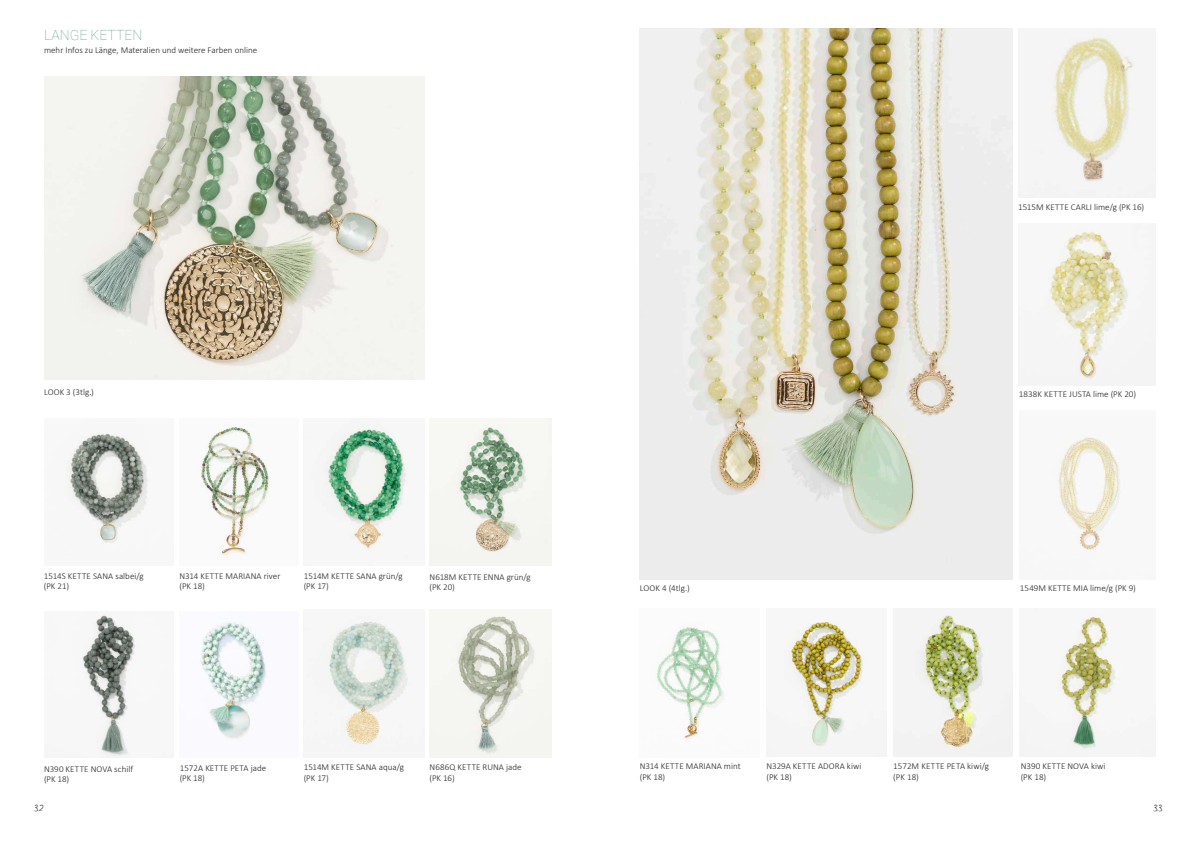
<style>
.page{position:relative;width:1191px;height:842px;background:#fff}
.page>*{position:absolute;margin:0;border:0;box-sizing:border-box;transform-origin:0 0}
.t1{font:100 14px "Roboto";color:#619b8d}
.t2{font:12px "Julietta Messie";color:#231f20}
.t3{font:300 9px/10.8px "Calibri";letter-spacing:.005em;color:#231f20}
</style>
<div class="page">
<img style="left:640px;top:28px;width:372px;height:551px">
<img style="left:893px;top:608px;width:119px;height:148px">
<img style="left:429px;top:609px;width:122px;height:148px">
<img style="left:429px;top:418px;width:122px;height:148px">
<img style="left:65px;top:432px;width:83px;height:113px">
<img style="left:322px;top:424px;width:86px;height:128px">
<img style="left:201px;top:426px;width:70px;height:130px">
<img style="left:655px;top:626px;width:69px;height:114px">
<img style="left:1057px;top:432px;width:63px;height:124px">
<img style="left:766px;top:615px;width:121px;height:142px">
<img style="left:1018px;top:31px;width:137px;height:166px">
<img style="left:1018px;top:229px;width:137px;height:157px">
<img style="left:324px;top:616px;width:87px;height:132px">
<img style="left:44px;top:77px;width:380px;height:303px">
<img style="left:200px;top:618px;width:67px;height:123px">
<img style="left:44px;top:614px;width:92px;height:143px">
<img style="left:1020px;top:614px;width:135px;height:142px">
<h1 class="t1" style="left:44px;top:25px;width:100px">LANGE KETTEN</h1>
<p class="t3" style="left:44px;top:44px;width:214px">mehr Infos zu Länge, Materalien und weitere Farben online</p>
<p class="t3" style="left:44px;top:386px;width:51px">LOOK 3 (3tlg.)</p>
<p class="t3" style="left:44px;top:570px;width:101px">1514S KETTE SANA salbei/g (PK 21)</p>
<p class="t3" style="left:429px;top:571px;width:103px">N618M KETTE ENNA grün/g (PK 20)</p>
<p class="t3" style="left:179px;top:570px;width:102px">N314 KETTE MARIANA river (PK 18)</p>
<p class="t3" style="left:304px;top:570px;width:101px">1514M KETTE SANA grün/g (PK 17)</p>
<p class="t3" style="left:44px;top:763px;width:91px">N390 KETTE NOVA schilf (PK 18)</p>
<p class="t3" style="left:180px;top:762px;width:88px">1572A KETTE PETA jade (PK 18)</p>
<p class="t3" style="left:304px;top:761px;width:102px">1514M KETTE SANA aqua/g (PK 17)</p>
<p class="t3" style="left:429px;top:761px;width:94px">N686Q KETTE RUNA jade (PK 16)</p>
<p class="t3" style="left:1018px;top:202px;width:128px">1515M KETTE CARLI lime/g (PK 16)</p>
<p class="t3" style="left:1019px;top:388px;width:119px">1838K KETTE JUSTA lime (PK 20)</p>
<p class="t3" style="left:640px;top:582px;width:51px">LOOK 4 (4tlg.)</p>
<p class="t3" style="left:1020px;top:582px;width:117px">1549M KETTE MIA lime/g (PK 9)</p>
<p class="t3" style="left:640px;top:760px;width:102px">N314 KETTE MARIANA mint (PK 18)</p>
<p class="t3" style="left:893px;top:761px;width:97px">1572M KETTE PETA kiwi/g (PK 18)</p>
<p class="t3" style="left:766px;top:761px;width:96px">N329A KETTE ADORA kiwi (PK 18)</p>
<p class="t3" style="left:1020px;top:761px;width:86px">N390 KETTE NOVA kiwi (PK 18)</p>
<h2 class="t2" style="left:34px;top:798px;width:12px">32</h2>
<h2 class="t2" style="left:1153px;top:798px;width:11px">33</h2>
</div>
